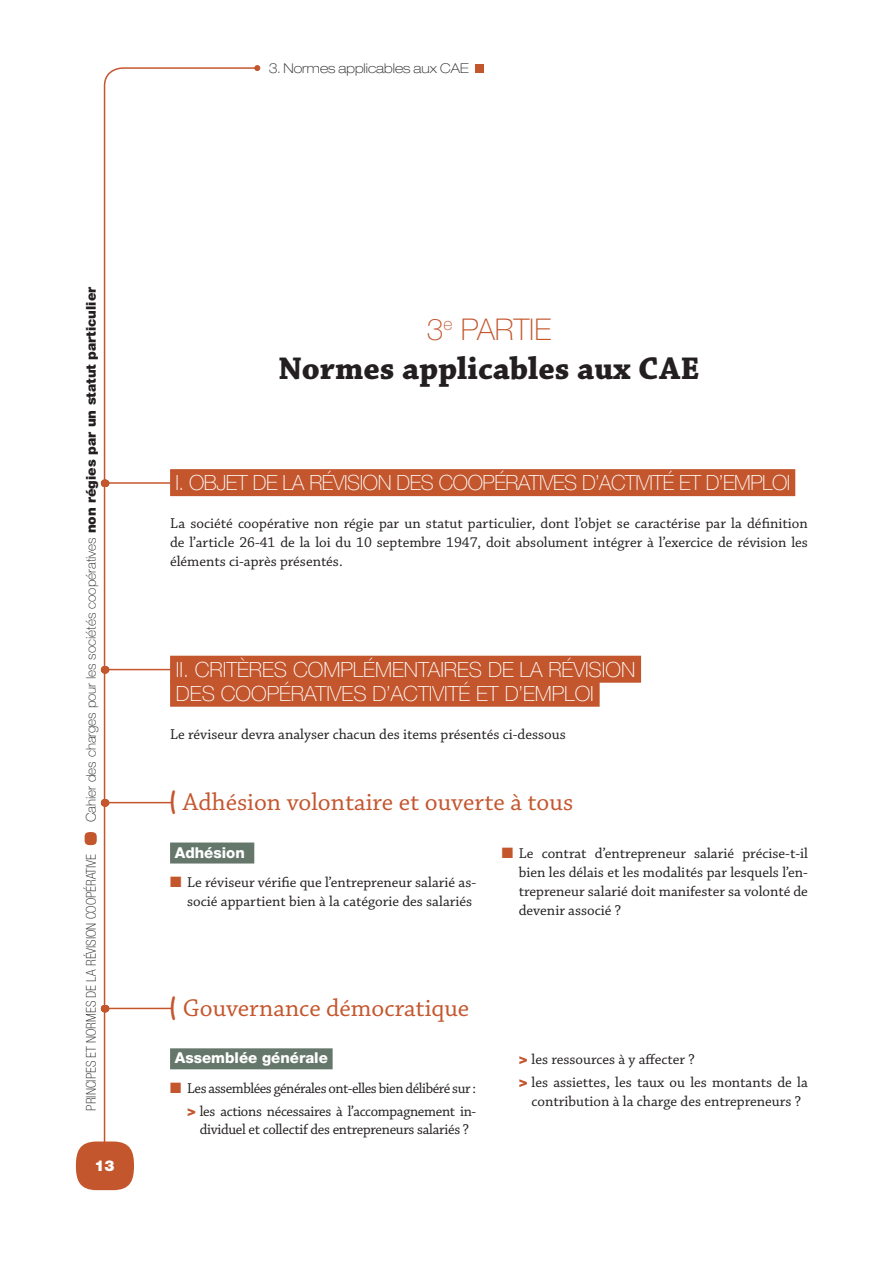
<style>
.page{position:relative;width:893px;height:1263px;background:#fff}
.page>*{position:absolute;margin:0;border:0;box-sizing:border-box;transform-origin:0 0}
.t1{font:700 33px "Chaparral Pro";color:#231f20}
.t2{font:100 30px "Helvetica Neue LT Pro";color:#c4562d}
.t3{font:25.5px "Chaparral Pro";color:#c4562d}
.t4{font:100 21px/24px "Helvetica Neue LT Pro";color:#fff}
.t5{font:100 21px "Helvetica Neue LT Pro";letter-spacing:-.02em;color:#fff}
.t6{font:15px/18.8px "Chaparral Pro";color:#231f20;text-align:justify}
.t7{font:15px/23px "Chaparral Pro";letter-spacing:-.025em;color:#231f20;text-align:right}
.t8{font:15px "Chaparral Pro";letter-spacing:-.02em;color:#231f20}
.t9{font:800 15px "Helvetica Neue LT Pro";color:#fff}
.t10{font:900 15px "Helvetica Neue LT Pro";color:#fff}
.t11{font:100 13.5px "Helvetica Neue LT Pro";color:#231f20}
.t12{font:100 condensed 13.5px "Helvetica Neue LT Pro";color:#231f20}
.t13{font:100 expanded 13.5px "Helvetica Neue LT Pro";color:#231f20}
.s1{font-weight:900}
.s2{font-family:"VAG Rounded Std";font-weight:700;font-size:27.3px}
.s3{color:#c4562d}
.s4{font-family:"Helvetica Neue LT Pro";font-weight:800;color:#c4562d}
</style>
<div class="page">
<svg style="left:76px;top:1141px;width:58px;height:49px;background:#ca6944"></svg>
<svg style="left:103px;top:67px;width:156px;height:1100px"></svg>
<svg style="left:254px;top:65px;width:6px;height:6px"></svg>
<div style="left:475px;top:64px;width:9px;height:9px;background:#c4562d"></div>
<svg style="left:85px;top:832px;width:12px;height:13px"></svg>
<hr style="left:104px;top:482px;width:75px;height:2px;background:#c4562d">
<div style="left:170px;top:469px;width:625px;height:27px;background:#c4562d"></div>
<hr style="left:104px;top:669px;width:75px;height:1px;background:#c4562d">
<div style="left:170px;top:656px;width:471px;height:27px;background:#c4562d"></div>
<div style="left:170px;top:680px;width:430px;height:27px;background:#c4562d"></div>
<hr style="left:104px;top:802px;width:68px;height:1px;background:#c4562d">
<div style="left:170px;top:842px;width:84px;height:21px;background:#65766a"></div>
<hr style="left:104px;top:1008px;width:68px;height:1px;background:#c4562d">
<div style="left:170px;top:1048px;width:163px;height:21px;background:#65766a"></div>
<p class="t13" style="left:269px;top:59px;width:202px">3. Normes applicables aux CAE</p>
<p class="t11" style="left:83px;top:822px;width:537px;rotate:-90deg">Cahier des charges pour les sociétés coopératives <span class="s1">non régies par un statut particulier</span></p>
<p class="t12" style="left:83px;top:1110px;width:258px;rotate:-90deg">PRINCIPES ET NORMES DE LA RÉVISION COOPÉRATIVE</p>
<p class="t10" style="left:94px;top:1156px;width:22px">13</p>
<h2 class="t2" style="left:427px;top:312px;width:126px">3<sup>e</sup> PARTIE</h2>
<h1 class="t1" style="left:278px;top:349px;width:423px">Normes applicables aux CAE</h1>
<h3 class="t5" style="left:175px;top:470px;width:616px">I. OBJET DE LA RÉVISION DES COOPÉRATIVES D’ACTIVITÉ ET D’EMPLOI</h3>
<p class="t6" style="left:170px;top:514px;width:639px">La société coopérative non régie par un statut particulier, dont l’objet se caractérise par la définition de l’article 26-41 de la loi du 10 septembre 1947, doit absolument intégrer à l’exercice de révision les éléments ci-après présentés.</p>
<h3 class="t4" style="left:176px;top:657px;width:461px">II. CRITÈRES COMPLÉMENTAIRES DE LA RÉVISION<br>DES COOPÉRATIVES D’ACTIVITÉ ET D’EMPLOI</h3>
<p class="t6" style="left:170px;top:725px;width:397px">Le réviseur devra analyser chacun des items présentés ci-dessous</p>
<h3 class="t3" style="left:170px;top:787px;width:405px"><span class="s2">(</span> Adhésion volontaire et ouverte à tous</h3>
<p class="t9" style="left:175px;top:843px;width:72px">Adhésion</p>
<p class="t6" style="left:170px;top:873px;width:308px;text-align:right"><span class="s3">■</span> Le réviseur vérifie que l’entrepreneur salarié as&shy;socié appartient bien à la catégorie des salariés</p>
<p class="t6" style="left:519px;top:845px;width:291px;text-indent:-17px"><span class="s3">■</span> Le contrat d’entrepreneur salarié précise-t-il bien les délais et les modalités par lesquels l’en&shy;trepreneur salarié doit manifester sa volonté de devenir associé ?</p>
<h3 class="t3" style="left:170px;top:993px;width:301px"><span class="s2">(</span> Gouvernance démocratique</h3>
<p class="t9" style="left:175px;top:1049px;width:155px">Assemblée générale</p>
<p class="t7" style="left:170px;top:1077px;width:308px"><span class="s3">■</span> Les assemblées générales ont-elles bien délibéré sur : <span class="s4">&gt;</span> les actions nécessaires à l’accompagnement in-</p>
<p class="t8" style="left:200px;top:1121px;width:271px">dividuel et collectif des entrepreneurs salariés ?</p>
<p class="t6" style="left:519px;top:1048px;width:291px;line-height:23px"><span class="s4">&gt;</span> les ressources à y affecter ?<br><span class="s4">&gt;</span> les assiettes, les taux ou les montants de la</p>
<p class="t6" style="left:531px;top:1092px;width:271px">contribution à la charge des entrepreneurs ?</p>
</div>
